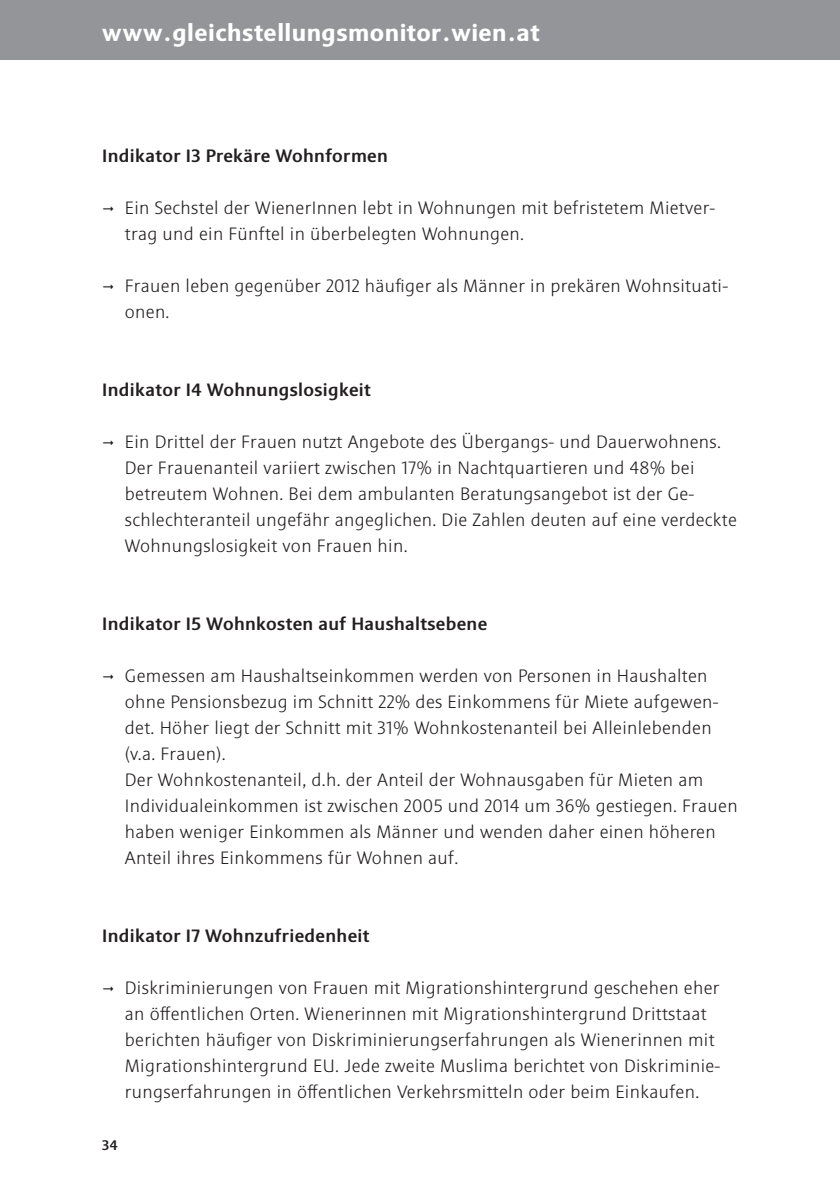
<style>
.page{position:relative;width:840px;height:1191px;background:#fff}
.page>*{position:absolute;margin:0;border:0;box-sizing:border-box;transform-origin:0 0}
.t1{font:700 24px "Sinova Pro";letter-spacing:.02em;color:#fff}
.t2{font:300 18px/26px "Sinova Pro";letter-spacing:.02em;color:#231f20}
.t3{font:500 18px "Sinova Pro";letter-spacing:.02em;color:#231f20}
.t4{font:500 14px "Sinova Pro";color:#231f20}
</style>
<div class="page">
<div style="left:0;top:0;width:839px;height:60px;background:#939598"></div>
<h1 class="t1" style="left:102px;top:18px;width:438px">www.gleichstellungsmonitor.wien.at</h1>
<p class="t3" style="left:102px;top:145px;width:287px">Indikator I3 Prekäre Wohnformen</p>
<p class="t2" style="left:125px;top:195px;width:591px">Ein Sechstel der WienerInnen lebt in Wohnungen mit befristetem Mietver&shy;trag und ein Fünftel in überbelegten Wohnungen.</p>
<p class="t2" style="left:125px;top:273px;width:604px">Frauen leben gegenüber 2012 häufiger als Männer in prekären Wohnsituati&shy;onen.</p>
<p class="t3" style="left:102px;top:379px;width:270px">Indikator I4 Wohnungslosigkeit</p>
<p class="t2" style="left:125px;top:429px;width:613px">Ein Drittel der Frauen nutzt Angebote des Übergangs- und Dauerwohnens.<br>Der Frauenanteil variiert zwischen 17% in Nachtquartieren und 48% bei betreutem Wohnen. Bei dem ambulanten Beratungsangebot ist der Ge&shy;schlechteranteil ungefähr angeglichen. Die Zahlen deuten auf eine verdeckte Wohnungslosigkeit von Frauen hin.</p>
<p class="t3" style="left:102px;top:613px;width:386px">Indikator I5 Wohnkosten auf Haushaltsebene</p>
<p class="t2" style="left:125px;top:663px;width:614px">Gemessen am Haushaltseinkommen werden von Personen in Haushalten ohne Pensionsbezug im Schnitt 22% des Einkommens für Miete aufgewen&shy;det. Höher liegt der Schnitt mit 31% Wohnkostenanteil bei Alleinlebenden (v.a. Frauen).<br>Der Wohnkostenanteil, d.h. der Anteil der Wohnausgaben für Mieten am Individualeinkommen ist zwischen 2005 und 2014 um 36% gestiegen. Frauen haben weniger Einkommen als Männer und wenden daher einen höheren Anteil ihres Einkommens für Wohnen auf.</p>
<p class="t3" style="left:102px;top:925px;width:268px">Indikator I7 Wohnzufriedenheit</p>
<p class="t2" style="left:125px;top:975px;width:596px">Diskriminierungen von Frauen mit Migrationshintergrund geschehen eher an öffentlichen Orten. Wienerinnen mit Migrationshintergrund Drittstaat berichten häufiger von Diskriminierungserfahrungen als Wienerinnen mit Migrationshintergrund EU. Jede zweite Muslima berichtet von Diskriminie&shy;rungserfahrungen in öffentlichen Verkehrsmitteln oder beim Einkaufen.</p>
<p class="t4" style="left:102px;top:1137px;width:17px">34</p>
</div>
